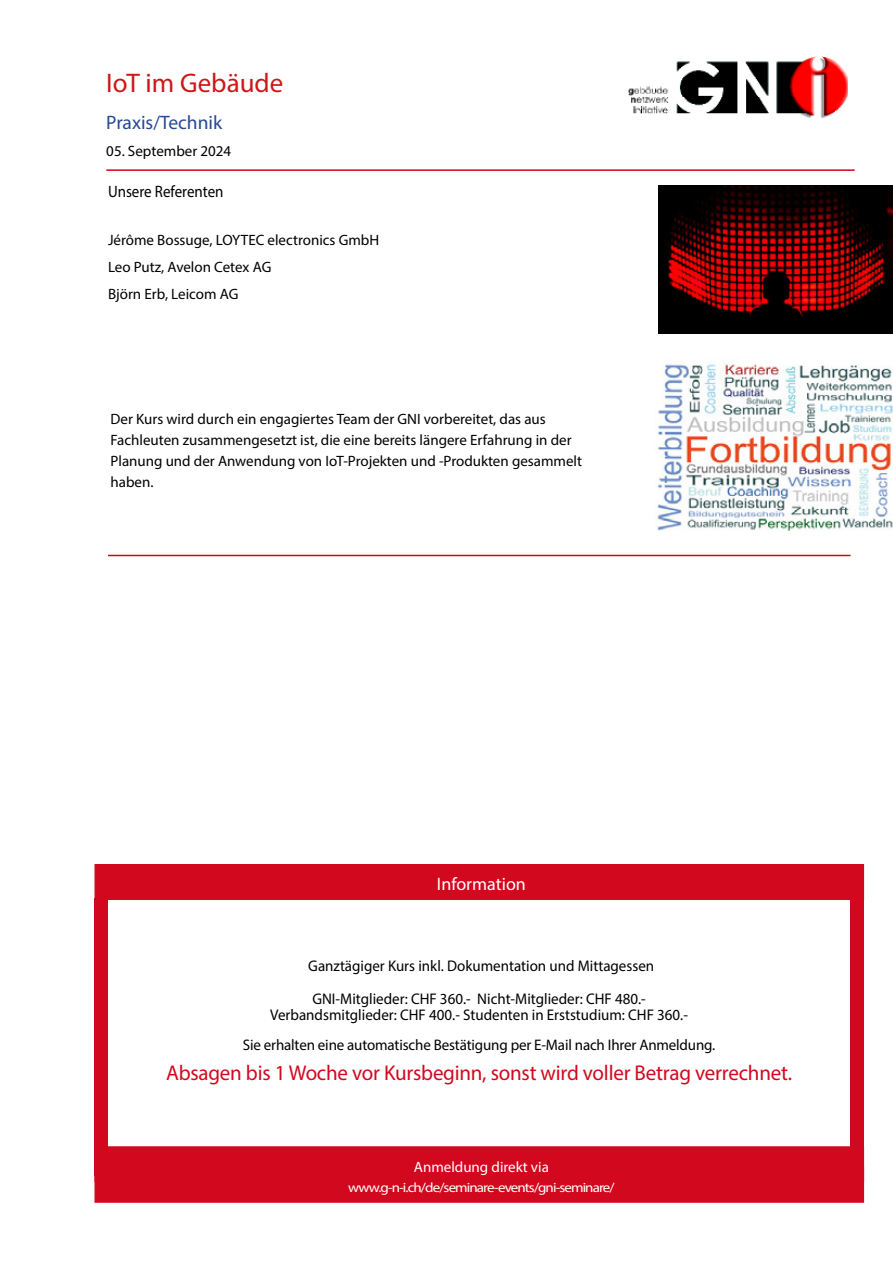
<style>
.page{position:relative;width:893px;height:1263px;background:#fff}
.page>*{position:absolute;margin:0;border:0;box-sizing:border-box;transform-origin:0 0}
.t1{font:27px "Myriad Pro";color:#cd1719}
.t2{font:21.45px "Myriad Pro";letter-spacing:-.01em;color:#d2091e}
.t3{font:19.5px "Myriad Pro";color:#274993}
.t4{font:18px "Myriad Pro";color:#fff}
.t5{font:16.5px "Myriad Pro";color:#000;scale:.91 1}
.t6{font:15.45px/33px "Myriad Pro";color:#000}
.t7{font:15.3px "Myriad Pro";letter-spacing:-.01em;color:#000}
.t8{font:15px/21px "Myriad Pro";color:#000}
.t9{font:15px "Myriad Pro";color:#fff}
.t10{font:13.5px "Myriad Pro";letter-spacing:-.06em;color:#fff;scale:1.11 1}
</style>
<div class="page">
<hr style="left:106px;top:169px;width:749px;height:2px;background:#d6001a">
<img style="left:658px;top:185px;width:235px;height:149px">
<hr style="left:108px;top:555px;width:742px;height:1px;background:#d6001a">
<img style="left:629px;top:57px;width:219px;height:61px">
<div style="left:94px;top:1146px;width:770px;height:36px;background:#d2091e"></div>
<div style="left:94px;top:1167px;width:770px;height:36px;background:#d2091e"></div>
<img style="left:657px;top:364px;width:236px;height:167px">
<div style="left:94px;top:878px;width:14px;height:298px;background:#d2091e"></div>
<div style="left:850px;top:880px;width:14px;height:274px;background:#d2091e"></div>
<div style="left:94px;top:864px;width:770px;height:36px;background:#d2091e"></div>
<h1 class="t1" style="left:106px;top:66px;width:179px">IoT im Gebäude</h1>
<h3 class="t3" style="left:106px;top:111px;width:117px">Praxis/Technik</h3>
<p class="t8" style="left:106px;top:140px;width:127px">05. September 2024</p>
<p class="t5" style="left:108px;top:182px;width:128px">Unsere Referenten</p>
<p class="t8" style="left:108px;top:226px;width:273px;line-height:27px">Jérôme Bossuge, LOYTEC electronics GmbH<br>Leo Putz, Avelon Cetex AG<br>Björn Erb, Leicom AG</p>
<p class="t8" style="left:111px;top:408px;width:473px">Der Kurs wird durch ein engagiertes Team der GNI vorbereitet, das aus Fachleuten zusammengesetzt ist, die eine bereits längere Erfahrung in der Planung und der Anwendung von IoT-Projekten und -Produkten gesammelt haben.</p>
<p class="t4" style="left:437px;top:872px;width:90px">Information</p>
<p class="t6" style="left:308px;top:949px;width:347px">Ganztägiger Kurs inkl. Dokumentation und Mittagessen<br>GNI-Mitglieder: CHF 360.- Nicht-Mitglieder: CHF 480.-</p>
<p class="t6" style="left:270px;top:998px;width:419px">Verbandsmitglieder: CHF 400.- Studenten in Erststudium: CHF 360.-</p>
<p class="t7" style="left:243px;top:1036px;width:474px">Sie erhalten eine automatische Bestätigung per E-Mail nach Ihrer Anmeldung.</p>
<h2 class="t2" style="left:166px;top:1060px;width:627px">Absagen bis 1 Woche vor Kursbeginn, sonst wird voller Betrag verrechnet.</h2>
<p class="t9" style="left:414px;top:1157px;width:137px">Anmeldung direkt via</p>
<p class="t10" style="left:348px;top:1179px;width:242px">www.g-n-i.ch/de/seminare-events/gni-seminare/</p>
</div>
